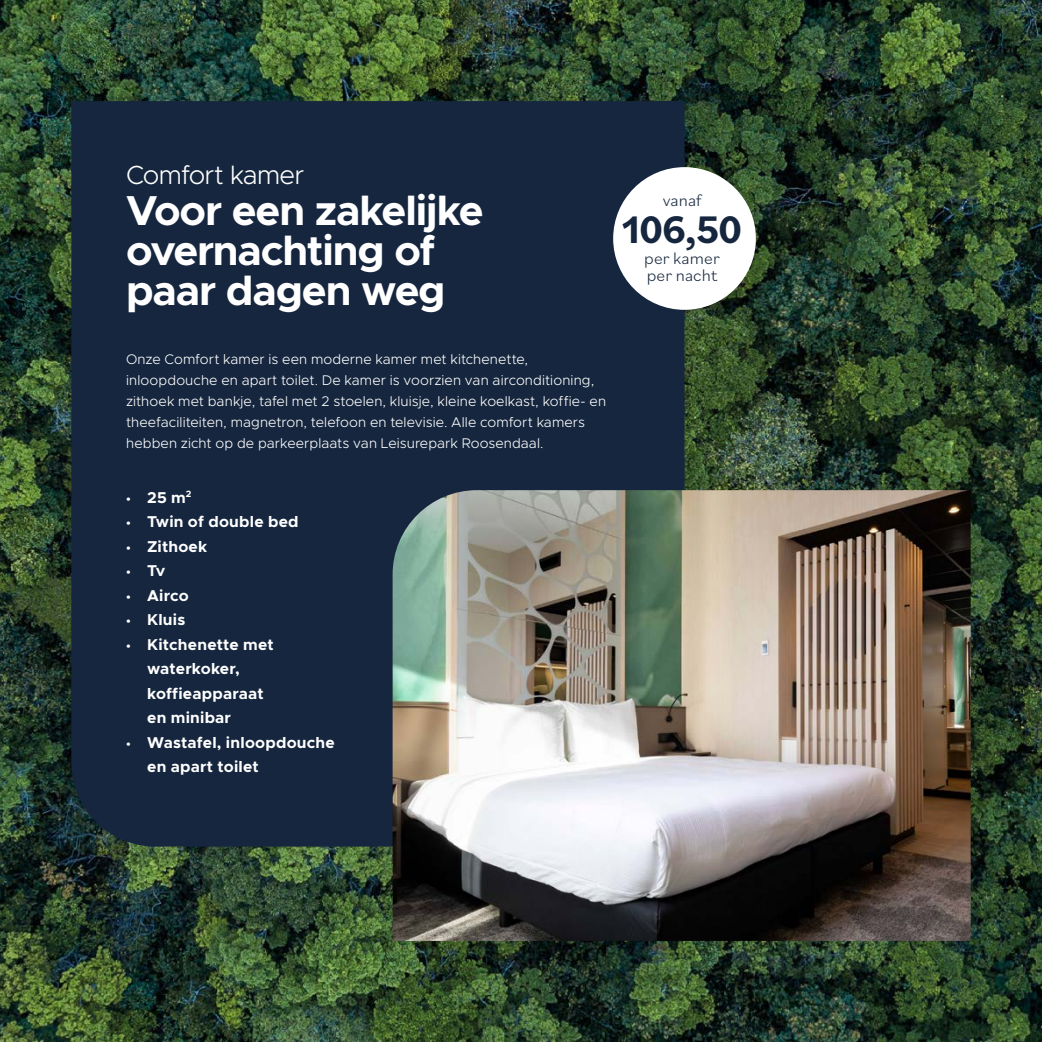
<style>
.page{position:relative;width:1042px;height:1042px;background:#fff}
.page>*{position:absolute;margin:0;border:0;box-sizing:border-box;transform-origin:0 0}
.t1{font:700 42px/40.2px "Metropolis";letter-spacing:-.03em;color:#fff}
.t2{font:700 40.25px "Bilo";color:#15263e}
.t3{font:300 26.25px "Metropolis";letter-spacing:-.025em;color:#fff}
.t4{font:300 17.5px/17.5px "Bilo";letter-spacing:.005em;color:#15263e}
.t5{font:700 15.75px "Metropolis";letter-spacing:.015em;color:#fff}
.t6{font:300 14px/21px "Metropolis";letter-spacing:.01em;color:#fff}
.s1{font-family:"Bilo";font-weight:900}
</style>
<div class="page">
<img style="left:0;top:0;width:1042px;height:1042px">
<div style="left:71px;top:101px;width:613px;height:745px;background:#15263e"></div>
<img style="left:393px;top:490px;width:577px;height:451px">
<div style="left:613px;top:167px;width:143px;height:143px;background:#fff;border-radius:50%"></div>
<h3 class="t3" style="left:126px;top:159px;width:180px">Comfort kamer</h3>
<h1 class="t1" style="left:126px;top:190px;width:359px">Voor een zakelijke overnachting of paar dagen weg</h1>
<p class="t6" style="left:126px;top:348px;width:481px">Onze Comfort kamer is een moderne kamer met kitchenette, inloopdouche en apart toilet. De kamer is voorzien van airconditioning, zithoek met bankje, tafel met 2 stoelen, kluisje, kleine koelkast, koffie- en theefaciliteiten, magnetron, telefoon en televisie. Alle comfort kamers hebben zicht op de parkeerplaats van Leisurepark Roosendaal.</p>
<p class="t5" style="left:126px;top:487px;width:67px"><span class="s1">·</span> 25 m<sup>2</sup></p>
<p class="t5" style="left:126px;top:512px;width:174px"><span class="s1">·</span> Twin of double bed</p>
<p class="t5" style="left:126px;top:536px;width:83px"><span class="s1">·</span> Zithoek</p>
<p class="t5" style="left:126px;top:561px;width:41px"><span class="s1">·</span> Tv</p>
<p class="t5" style="left:126px;top:585px;width:64px"><span class="s1">·</span> Airco</p>
<p class="t5" style="left:126px;top:610px;width:61px"><span class="s1">·</span> Kluis</p>
<p class="t5" style="left:126px;top:634px;width:149px"><span class="s1">·</span> Kitchenette met</p>
<p class="t5" style="left:147px;top:659px;width:94px">waterkoker,</p>
<p class="t5" style="left:147px;top:683px;width:118px">koffieapparaat</p>
<p class="t5" style="left:147px;top:708px;width:85px">en minibar</p>
<p class="t5" style="left:126px;top:732px;width:210px"><span class="s1">·</span> Wastafel, inloopdouche</p>
<p class="t5" style="left:147px;top:757px;width:113px">en apart toilet</p>
<p class="t4" style="left:663px;top:191px;width:40px">vanaf</p>
<h2 class="t2" style="left:621px;top:201px;width:122px">106,50</h2>
<p class="t4" style="left:644px;top:248px;width:77px">per kamer per nacht</p>
</div>
